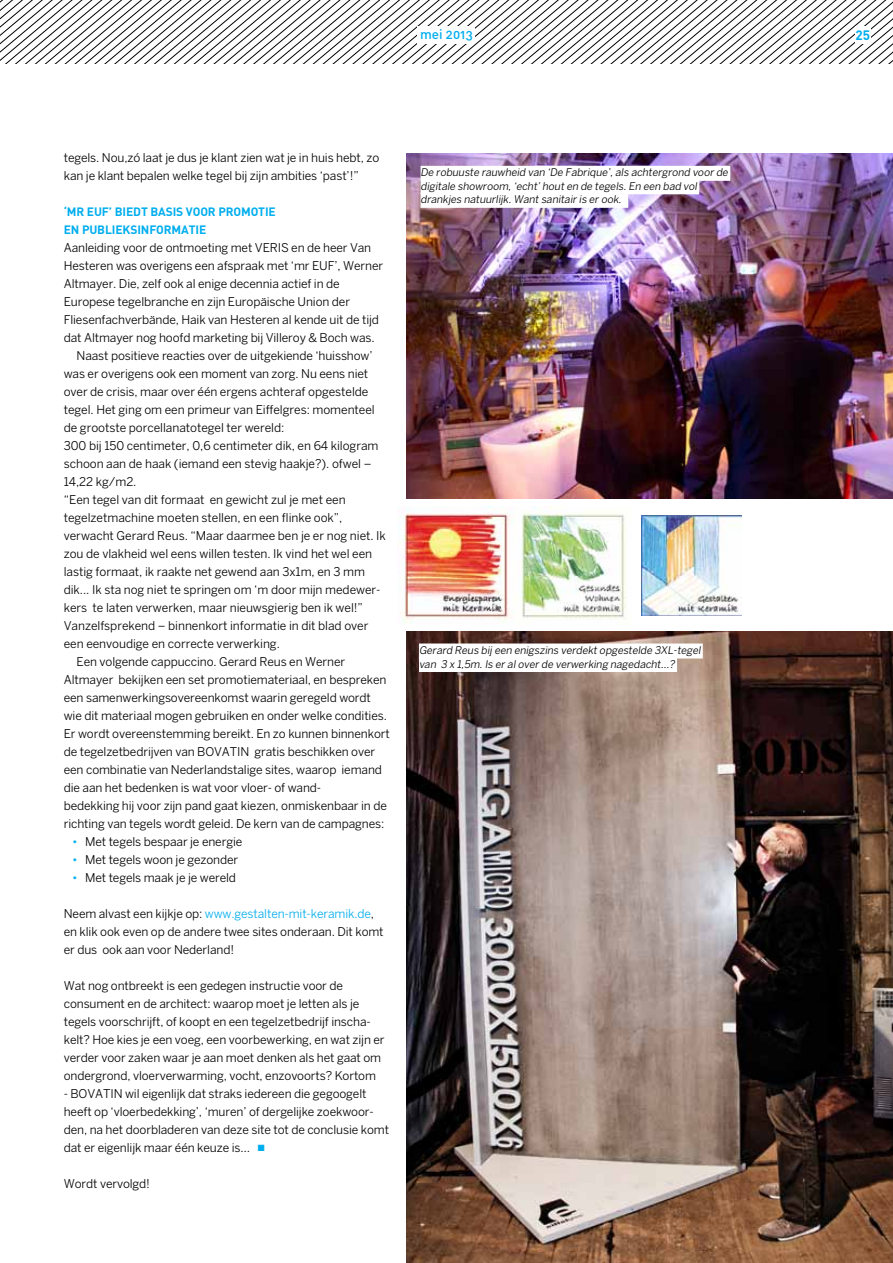
<style>
.page{position:relative;width:893px;height:1263px;background:#fff}
.page>*{position:absolute;margin:0;border:0;box-sizing:border-box;transform-origin:0 0}
.t1{font:13.5px "DIN Medium Alternate";color:#00aeef}
.t2{font:700 13.5px "DIN";color:#00aeef}
.t3{font:12px/18px "Benton Sans";letter-spacing:-.01em;color:#000}
.t4{font:12px/18px "DIN Bold Alternate";letter-spacing:-.01em;color:#00aeef}
.t5{font:italic 10.5px/13.5px "Benton Sans";color:#000}
.s1{color:#00aeef}
</style>
<div class="page">
<svg style="left:0;top:0;width:893px;height:64px"></svg>
<div style="left:855px;top:26px;width:16px;height:17px;background:#fff"></div>
<div style="left:418px;top:26px;width:57px;height:17px;background:#fff"></div>
<img style="left:406px;top:154px;width:487px;height:344px">
<img style="left:406px;top:631px;width:487px;height:632px">
<div style="left:421px;top:166px;width:309px;height:15px;background:#fff"></div>
<div style="left:421px;top:179px;width:278px;height:15px;background:#fff"></div>
<div style="left:421px;top:193px;width:207px;height:15px;background:#fff"></div>
<div style="left:419px;top:643px;width:284px;height:15px;background:#fff"></div>
<div style="left:419px;top:657px;width:258px;height:15px;background:#fff"></div>
<img style="left:399px;top:507px;width:228px;height:117px">
<img style="left:642px;top:516px;width:99px;height:99px">
<p class="t1" style="left:420px;top:26px;width:54px">mei 2013</p>
<p class="t2" style="left:855px;top:26px;width:16px">25</p>
<p class="t3" style="left:64px;top:149px;width:317px">tegels. Nou,zó laat je dus je klant zien wat je in huis hebt, zo kan je klant bepalen welke tegel bij zijn ambities ‘past’!”</p>
<p class="t4" style="left:64px;top:202px;width:32px">‘MR EUF</p>
<p class="t4" style="left:64px;top:202px;width:214px;text-indent:45px">’ BIEDT BASIS VOOR PROMOTIE<br>EN PUBLIEKSINFORMATIE</p>
<p class="t3" style="left:64px;top:239px;width:309px">Aanleiding voor de ontmoeting met VERIS en de heer Van</p>
<p class="t3" style="left:64px;top:257px;width:321px">Hesteren was overigens een afspraak met ‘mr EUF’, Werner</p>
<p class="t3" style="left:64px;top:275px;width:277px">Altmayer. Die, zelf ook al enige decennia actief in de</p>
<p class="t3" style="left:64px;top:293px;width:288px">Europese tegelbranche en zijn Europäische Union der</p>
<p class="t3" style="left:64px;top:311px;width:317px">Fliesenfachverbände, Haik van Hesteren al kende uit de tijd</p>
<p class="t3" style="left:64px;top:329px;width:312px">dat Altmayer nog hoofd marketing bij Villeroy &amp; Boch was.</p>
<p class="t3" style="left:77px;top:347px;width:298px">Naast positieve reacties over de uitgekiende ‘huisshow’</p>
<p class="t3" style="left:64px;top:365px;width:306px">was er overigens ook een moment van zorg. Nu eens niet</p>
<p class="t3" style="left:64px;top:383px;width:306px">over de crisis, maar over één ergens achteraf opgestelde</p>
<p class="t3" style="left:64px;top:401px;width:312px">tegel. Het ging om een primeur van Eiffelgres: momenteel</p>
<p class="t3" style="left:64px;top:419px;width:222px">de grootste porcellanatotegel ter wereld:</p>
<p class="t3" style="left:64px;top:437px;width:316px">300 bij 150 centimeter, 0,6 centimeter dik, en 64 kilogram</p>
<p class="t3" style="left:64px;top:455px;width:309px">schoon aan de haak (iemand een stevig haakje?). ofwel –</p>
<p class="t3" style="left:64px;top:473px;width:74px">14,22 kg/m2.</p>
<p class="t3" style="left:64px;top:491px;width:283px">“Een tegel van dit formaat en gewicht zul je met een</p>
<p class="t3" style="left:64px;top:509px;width:280px">tegelzetmachine moeten stellen, en een flinke ook”,</p>
<p class="t3" style="left:64px;top:527px;width:324px">verwacht Gerard Reus. “Maar daarmee ben je er nog niet. Ik</p>
<p class="t3" style="left:64px;top:545px;width:310px">zou de vlakheid wel eens willen testen. Ik vind het wel een</p>
<p class="t3" style="left:64px;top:563px;width:303px">lastig formaat, ik raakte net gewend aan 3x1m, en 3 mm</p>
<p class="t3" style="left:64px;top:581px;width:318px">dik... Ik sta nog niet te springen om ‘m door mijn medewer-</p>
<p class="t3" style="left:64px;top:599px;width:301px">kers te laten verwerken, maar nieuwsgierig ben ik wel!”</p>
<p class="t3" style="left:64px;top:617px;width:306px">Vanzelfsprekend – binnenkort informatie in dit blad over</p>
<p class="t3" style="left:64px;top:635px;width:218px">een eenvoudige en correcte verwerking.</p>
<p class="t3" style="left:77px;top:653px;width:270px">Een volgende cappuccino. Gerard Reus en Werner</p>
<p class="t3" style="left:64px;top:671px;width:324px">Altmayer bekijken een set promotiemateriaal, en bespreken</p>
<p class="t3" style="left:64px;top:689px;width:309px">een samenwerkingsovereenkomst waarin geregeld wordt</p>
<p class="t3" style="left:64px;top:707px;width:325px">wie dit materiaal mogen gebruiken en onder welke condities.</p>
<p class="t3" style="left:64px;top:725px;width:327px">Er wordt overeenstemming bereikt. En zo kunnen binnenkort</p>
<p class="t3" style="left:64px;top:743px;width:313px">de tegelzetbedrijven van BOVATIN gratis beschikken over</p>
<p class="t3" style="left:64px;top:761px;width:320px">een combinatie van Nederlandstalige sites, waarop iemand</p>
<p class="t3" style="left:64px;top:779px;width:259px">die aan het bedenken is wat voor vloer- of wand-</p>
<p class="t3" style="left:64px;top:797px;width:325px">bedekking hij voor zijn pand gaat kiezen, onmiskenbaar in de</p>
<p class="t3" style="left:64px;top:815px;width:322px">richting van tegels wordt geleid. De kern van de campagnes:</p>
<p class="t3" style="left:72px;top:833px;width:172px"><span class="s1">•</span> Met tegels bespaar je energie</p>
<p class="t3" style="left:72px;top:851px;width:167px"><span class="s1">•</span> Met tegels woon je gezonder</p>
<p class="t3" style="left:72px;top:869px;width:165px"><span class="s1">•</span> Met tegels maak je je wereld</p>
<p class="t3" style="left:64px;top:905px;width:321px">Neem alvast een kijkje op: <span class="s1">www.gestalten-mit-keramik.de</span>, en klik ook even op de andere twee sites onderaan. Dit komt er dus ook aan voor Nederland!</p>
<p class="t3" style="left:64px;top:977px;width:322px">Wat nog ontbreekt is een gedegen instructie voor de consument en de architect: waarop moet je letten als je tegels voorschrijft, of koopt en een tegelzetbedrijf inscha&shy;kelt? Hoe kies je een voeg, een voorbewerking, en wat zijn er verder voor zaken waar je aan moet denken als het gaat om ondergrond, vloerverwarming, vocht, enzovoorts? Kortom</p>
<p class="t3" style="left:64px;top:1085px;width:327px">- BOVATIN wil eigenlijk dat straks iedereen die gegoogelt heeft op ‘vloerbedekking’, ‘muren’ of dergelijke zoekwoor&shy;den, na het doorbladeren van deze site tot de conclusie komt dat er eigenlijk maar één keuze is… <span class="s1">■</span></p>
<p class="t3" style="left:64px;top:1175px;width:88px">Wordt vervolgd!</p>
<p class="t5" style="left:421px;top:166px;width:311px">De robuuste rauwheid van ‘De Fabrique’,als achtergrond voor de digitale showroom,‘echt’hout en de tegels.En een bad vol drankjes natuurlijk.Want sanitair is er ook.</p>
<p class="t5" style="left:419px;top:643px;width:285px">Gerard Reus bij een enigszins verdekt opgestelde 3XL-tegel van 3 x 1,5m.Is er alover de verwerking nagedacht…?</p>
</div>
